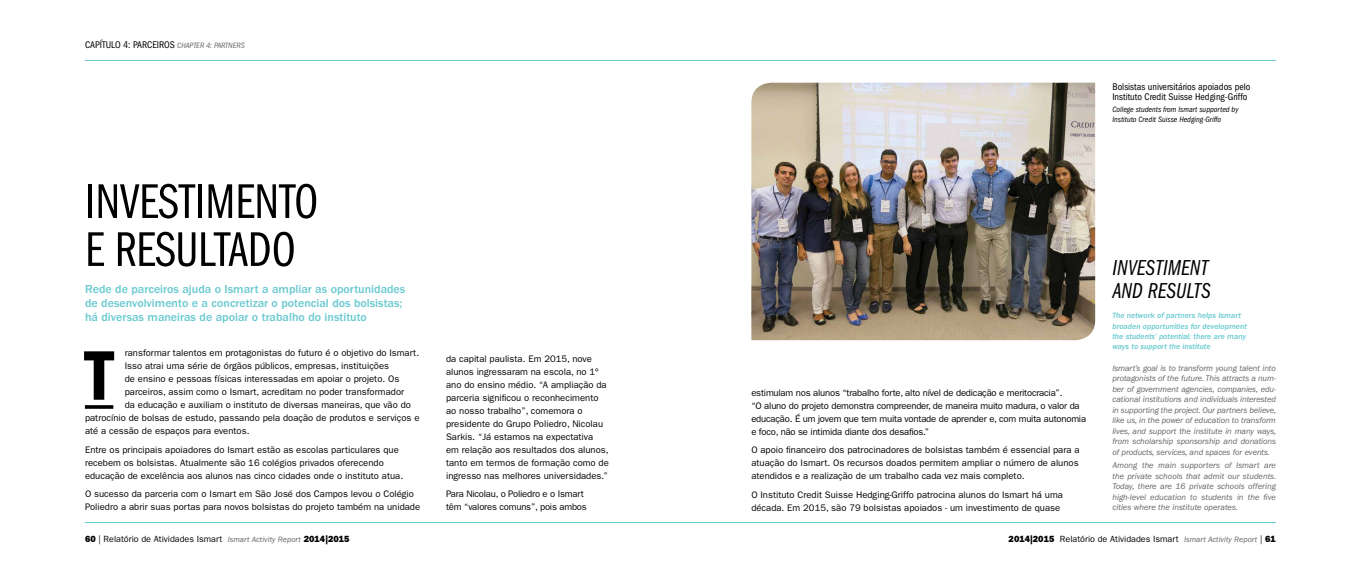
<style>
.page{position:relative;width:1361px;height:567px;background:#fff}
.page>*{position:absolute;margin:0;border:0;box-sizing:border-box;transform-origin:0 0}
.t1{font:72.5px "ITC Franklin Gothic Std Dm Cd";color:#000}
.t2{font:50.4px/48px "ITC Franklin Gothic Std Bk Cp";color:#000}
.t3{font:22.4px/23px "ITC Franklin Gothic Std Bk Cp It";color:#000}
.t4{font:500 12px/14px "ITC Franklin Gothic Std";color:#68c9d0}
.t5{font:condensed 10px/10px "ITC Franklin Gothic Std";color:#000}
.t6{font:9.5px/13px "ITC Franklin Gothic Std";color:#000}
.t7{font:9.5px/13px "ITC Franklin Gothic Std";letter-spacing:-.02em;color:#000}
.t8{font:9px "ITC Franklin Gothic Std";color:#000}
.t9{font:italic 8.5px/10.5px "ITC Franklin Gothic Std";letter-spacing:-.005em;color:#636466;text-align:justify}
.t10{font:8px/10px "ITC Franklin Gothic Std Med It";color:#68c9d0}
.t11{font:italic condensed 8px/10px "ITC Franklin Gothic Std";color:#000}
.s1{font-style:italic;font-size:8px;color:#636466}
.s2{font-family:"ITC Franklin Gothic Std Hvy"}
</style>
<div class="page">
<hr style="left:85px;top:60px;width:1191px;height:1px;background:#68c9d0">
<hr style="left:85px;top:522px;width:1191px;height:1px;background:#68c9d0">
<img style="left:751px;top:83px;width:344px;height:257px">
<svg style="left:85px;top:405px;width:28px;height:4px"></svg>
<p class="t5" style="left:85px;top:40px;width:161px">CAPÍTULO 4: PARCEIROS <span class="s1">CHAPTER 4: PARTNERS</span></p>
<h2 class="t2" style="left:85px;top:178px;width:235px">INVESTIMENTO<br>E RESULTADO</h2>
<p class="t4" style="left:85px;top:283px;width:322px">Rede de parceiros ajuda o Ismart a ampliar as oportunidades de desenvolvimento e a concretizar o potencial dos bolsistas; há diversas maneiras de apoiar o trabalho do instituto</p>
<p class="t6" style="left:125px;top:346px;width:296px">ransformar talentos em protagonistas do futuro é o objetivo do Ismart.</p>
<p class="t6" style="left:125px;top:359px;width:266px">Isso atrai uma série de órgãos públicos, empresas, instituições</p>
<p class="t6" style="left:125px;top:372px;width:276px">de ensino e pessoas físicas interessadas em apoiar o projeto. Os</p>
<p class="t6" style="left:125px;top:385px;width:281px">parceiros, assim como o Ismart, acreditam no poder transformador</p>
<p class="t6" style="left:125px;top:398px;width:288px">da educação e auxiliam o instituto de diversas maneiras, que vão do</p>
<p class="t6" style="left:85px;top:411px;width:336px">patrocínio de bolsas de estudo, passando pela doação de produtos e serviços e</p>
<p class="t6" style="left:85px;top:424px;width:166px">até a cessão de espaços para eventos.</p>
<p class="t6" style="left:85px;top:443px;width:320px">Entre os principais apoiadores do Ismart estão as escolas particulares que recebem os bolsistas. Atualmente são 16 colégios privados oferecendo educação de excelência aos alunos nas cinco cidades onde o instituto atua.</p>
<p class="t6" style="left:85px;top:488px;width:337px">O sucesso da parceria com o Ismart em São José dos Campos levou o Colégio<br>Poliedro a abrir suas portas para novos bolsistas do projeto também na unidade</p>
<h1 class="t1" style="left:85px;top:334px;width:30px">T</h1>
<p class="t6" style="left:446px;top:352px;width:164px">da capital paulista. Em 2015, nove alunos ingressaram na escola, no 1º ano do ensino médio. “A ampliação da parceria significou o reconhecimento ao nosso trabalho”, comemora o presidente do Grupo Poliedro, Nicolau Sarkis. “Já estamos na expectativa<br>em relação aos resultados dos alunos, tanto em termos de formação como de ingresso nas melhores universidades.”</p>
<p class="t7" style="left:446px;top:488px;width:142px">Para Nicolau, o Poliedro e o Ismart têm “valores comuns”, pois ambos</p>
<p class="t5" style="left:1112px;top:81px;width:140px">Bolsistas universitários apoiados pelo<br>Instituto Credit Suisse Hedging-Griffo</p>
<p class="t11" style="left:1112px;top:105px;width:128px">College students from Ismart supported by<br>Instituto Credit Suisse Hedging-Griffo</p>
<p class="t7" style="left:751px;top:386px;width:336px">estimulam nos alunos “trabalho forte, alto nível de dedicação e meritocracia”.<br>“O aluno do projeto demonstra compreender, de maneira muito madura, o valor da educação. É um jovem que tem muita vontade de aprender e, com muita autonomia e foco, não se intimida diante dos desafios.”</p>
<p class="t6" style="left:751px;top:444px;width:330px;text-align:justify">O apoio financeiro dos patrocinadores de bolsistas também é essencial para a atuação do Ismart. Os recursos doados permitem ampliar o número de alunos atendidos e a realização de um trabalho cada vez mais completo.</p>
<p class="t6" style="left:751px;top:488px;width:313px">O Instituto Credit Suisse Hedging-Griffo patrocina alunos do Ismart há uma década. Em 2015, são 79 bolsistas apoiados - um investimento de quase</p>
<h3 class="t3" style="left:1112px;top:257px;width:100px">INVESTIMENT<br>AND RESULTS</h3>
<p class="t10" style="left:1112px;top:311px;width:136px">The network of partners helps Ismart broaden opportunities for development the students’ potential; there are many ways to support the institute</p>
<p class="t9" style="left:1112px;top:363px;width:165px">Ismart’s goal is to transform young talent into protagonists of the future. This attracts a num&shy;ber of government agencies, companies, edu&shy;cational institutions and individuals interested in supporting the project. Our partners believe, like us, in the power of education to transform lives, and support the institute in many ways, from scholarship sponsorship and donations of products, services, and spaces for events.</p>
<p class="t9" style="left:1112px;top:460px;width:165px">Among the main supporters of Ismart are the private schools that admit our students.<br>Today, there are 16 private schools offering high-level education to students in the five cities where the institute operates.</p>
<p class="t8" style="left:85px;top:533px;width:266px"><span class="s2">60</span> | Relatório de Atividades Ismart <span class="s1">Ismart Activity Report</span> <span class="s2">2014|2015</span></p>
<p class="t8" style="left:1008px;top:533px;width:269px"><span class="s2">2014|2015</span> Relatório de Atividades Ismart <span class="s1">Ismart Activity Report</span> | <span class="s2">61</span></p>
</div>
